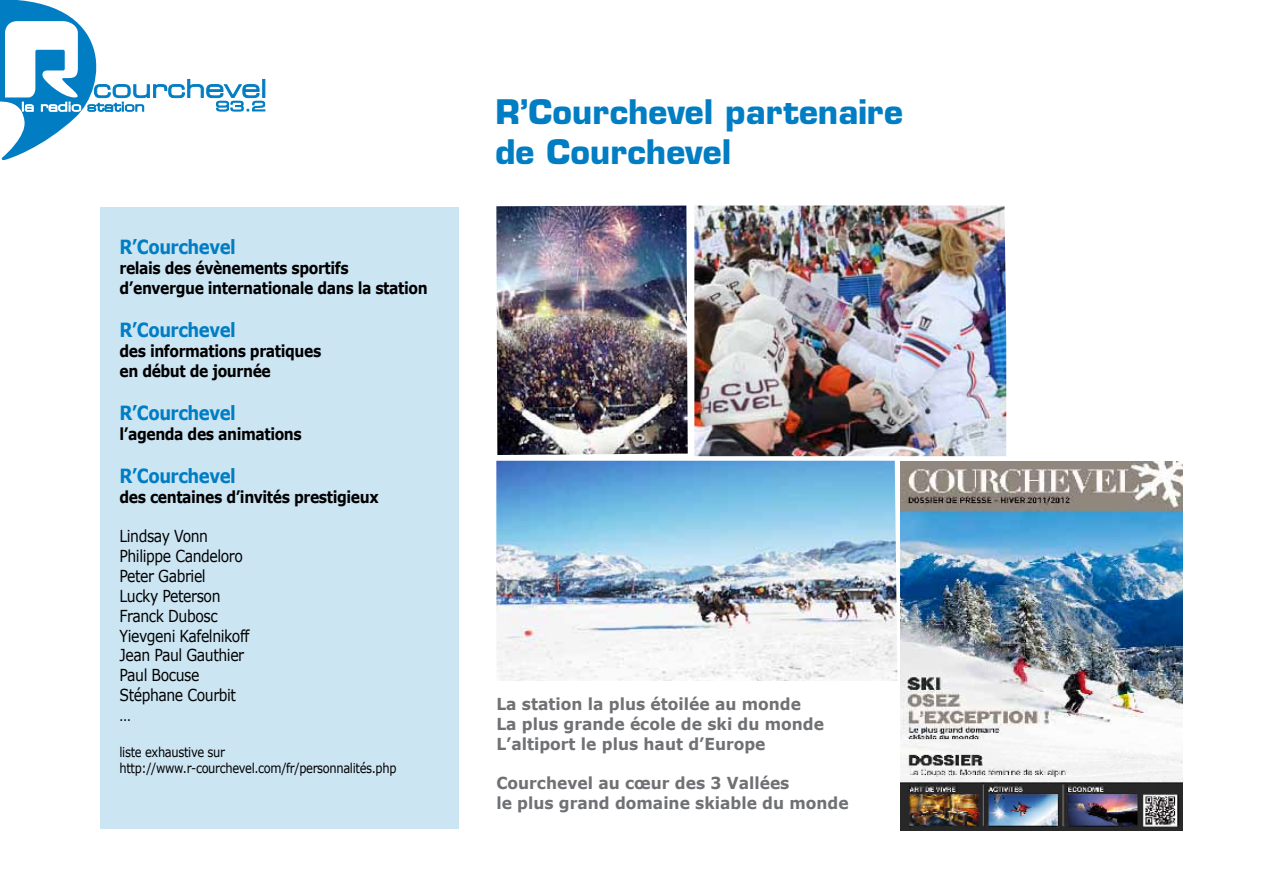
<style>
.page{position:relative;width:1263px;height:893px;background:#fff}
.page>*{position:absolute;margin:0;border:0;box-sizing:border-box;transform-origin:0 0}
.t1{font:700 33px/39.6px "Eurostile";color:#007dc3}
.t2{font:700 19.5px "Verdana";letter-spacing:-.03em;color:#007dc3;scale:.85 1}
.t3{font:700 16.5px/19.8px "Verdana";letter-spacing:-.03em;color:#000;scale:.85 1}
.t4{font:700 16.5px/19.8px "Verdana";color:#707174;scale:.94 1}
.t5{font:16.5px/19.8px "Verdana";letter-spacing:-.03em;color:#000;scale:.85 1}
.t6{font:13.5px/16.2px "Verdana";letter-spacing:-.03em;color:#000;scale:.85 1}
</style>
<div class="page">
<svg style="left:0;top:0;width:265px;height:160px"></svg>
<img style="left:496px;top:206px;width:192px;height:249px">
<img style="left:694px;top:206px;width:312px;height:250px">
<img style="left:496px;top:461px;width:401px;height:220px">
<img style="left:900px;top:461px;width:282px;height:369px">
<div style="left:100px;top:208px;width:359px;height:621px;background:#cce5f3"></div>
<p class="t2" style="left:119px;top:235px;width:138px">R’Courchevel</p>
<p class="t3" style="left:119px;top:258px;width:364px">relais des évènements sportifs d’envergue internationale dans la station</p>
<p class="t2" style="left:119px;top:317px;width:138px">R’Courchevel</p>
<p class="t3" style="left:119px;top:341px;width:239px">des informations pratiques en début de journée</p>
<p class="t2" style="left:119px;top:400px;width:138px">R’Courchevel</p>
<p class="t3" style="left:119px;top:424px;width:216px">l’agenda des animations</p>
<p class="t2" style="left:119px;top:463px;width:138px">R’Courchevel</p>
<p class="t3" style="left:119px;top:487px;width:307px">des centaines d’invités prestigieux</p>
<p class="t5" style="left:119px;top:527px;width:154px">Lindsay Vonn<br>Philippe Candeloro<br>Peter Gabriel<br>Lucky Peterson<br>Franck Dubosc<br>Yievgeni Kafelnikoff<br>Jean Paul Gauthier<br>Paul Bocuse<br>Stéphane Courbit …</p>
<p class="t6" style="left:119px;top:744px;width:327px">liste exhaustive sur http://www.r-courchevel.com/fr/personnalités.php</p>
<h1 class="t1" style="left:495px;top:92px;width:409px">R’Courchevel partenaire de Courchevel</h1>
<p class="t4" style="left:496px;top:694px;width:350px">La station la plus étoilée au monde<br>La plus grande école de ski du monde<br>L’altiport le plus haut d’Europe</p>
<p class="t4" style="left:496px;top:773px;width:376px">Courchevel au cœur des 3 Vallées<br>le plus grand domaine skiable du monde</p>
</div>
